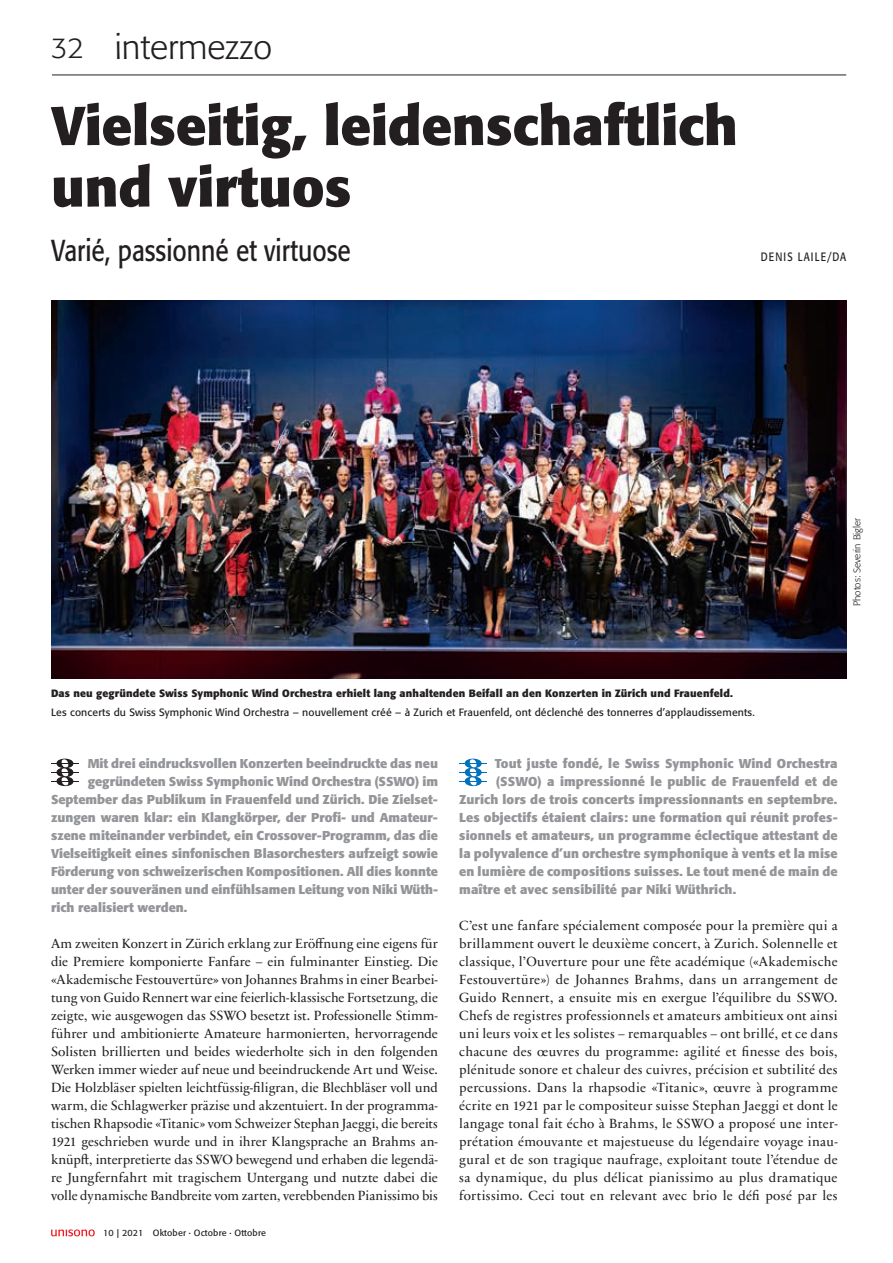
<style>
.page{position:relative;width:893px;height:1263px;background:#fff}
.page>*{position:absolute;margin:0;border:0;box-sizing:border-box;transform-origin:0 0}
.t1{font:700 54px/61.5px "Formata Pro";color:#231f20}
.t2{font:300 34.5px "Formata Pro";color:#231f20}
.t3{font:30px "Formata Pro";color:#231f20;scale:.82 1}
.t4{font:13.5px/18px "Sabon Next LT Pro";letter-spacing:.01em;color:#231f20;text-align:justify}
.t5{font:700 12.75px "Formata Pro";color:#939598}
.t6{font:12px "Formata Pro";letter-spacing:.125em;color:#231f20;scale:.82 1}
.t7{font:10.5px "Formata Pro";letter-spacing:.015em;color:#231f20}
.t8{font:700 10.5px "Formata Pro";letter-spacing:.015em;color:#231f20}
.t9{font:300 9.75px "Formata Pro";color:#231f20}
.t10{font:9px "Formata Pro";letter-spacing:.015em;color:#231f20}
.s1{font-size:28.5px}
</style>
<div class="page">
<hr style="left:52px;top:75px;width:794px;height:1px;background:#231f20">
<svg style="left:51px;top:1229px;width:44px;height:7px"></svg>
<svg style="left:459px;top:759px;width:28px;height:27px"></svg>
<svg style="left:51px;top:759px;width:28px;height:27px"></svg>
<img style="left:51px;top:300px;width:795px;height:378px">
<h2 class="t2" style="left:51px;top:26px;width:223px"><span class="s1">32</span> intermezzo</h2>
<h1 class="t1" style="left:51px;top:95px;width:688px">Vielseitig, leidenschaftlich und virtuos</h1>
<h3 class="t3" style="left:51px;top:231px;width:367px">Varié, passionné et virtuose</h3>
<p class="t6" style="left:761px;top:249px;width:106px">DENIS LAILE/DA</p>
<p class="t9" style="left:851px;top:606px;width:90px;rotate:-90deg">Photos: Severin Bigler</p>
<p class="t8" style="left:51px;top:686px;width:683px">Das neu gegründete Swiss Symphonic Wind Orchestra erhielt lang anhaltenden Beifall an den Konzerten in Zürich und Frauenfeld.</p>
<p class="t7" style="left:51px;top:705px;width:705px">Les concerts du Swiss Symphonic Wind Orchestra – nouvellement créé – à Zurich et Frauenfeld, ont déclenché des tonnerres d’applaudissements.</p>
<p class="t5" style="left:88px;top:755px;width:352px">Mit drei eindrucksvollen Konzerten beeindruckte das neu</p>
<p class="t5" style="left:88px;top:773px;width:352px">gegründeten Swiss Symphonic Wind Orchestra (SSWO) im</p>
<p class="t5" style="left:51px;top:791px;width:388px">September das Publikum in Frauenfeld und Zürich. Die Zielset-</p>
<p class="t5" style="left:51px;top:809px;width:388px">zungen waren klar: ein Klangkörper, der Profi- und Amateur-</p>
<p class="t5" style="left:51px;top:827px;width:388px">szene miteinander verbindet, ein Crossover-Programm, das die</p>
<p class="t5" style="left:51px;top:845px;width:388px">Vielseitigkeit eines sinfonischen Blasorchesters aufzeigt sowie</p>
<p class="t5" style="left:51px;top:863px;width:388px">Förderung von schweizerischen Kompositionen. All dies konnte</p>
<p class="t5" style="left:51px;top:881px;width:389px">unter der souveränen und einfühlsamen Leitung von Niki Wüth-</p>
<p class="t5" style="left:51px;top:899px;width:138px">rich realisiert werden.</p>
<p class="t4" style="left:51px;top:934px;width:388px">Am zweiten Konzert in Zürich erklang zur Eröffnung eine eigens für die Premiere komponierte Fanfare – ein fulminanter Einstieg. Die «Akademische Festouvertüre» von Johannes Brahms in einer Bearbei&shy;tung von Guido Rennert war eine feierlich-klassische Fortsetzung, die zeigte, wie ausgewogen das SSWO besetzt ist. Professionelle Stimm&shy;führer und ambitionierte Amateure harmonierten, hervorragende Solisten brillierten und beides wiederholte sich in den folgenden Werken immer wieder auf neue und beeindruckende Art und Weise.<br>Die Holzbläser spielten leichtfüssig-filigran, die Blechbläser voll und warm, die Schlagwerker präzise und akzentuiert. In der programma&shy;tischen Rhapsodie «Titanic» vom Schweizer Stephan Jaeggi, die bereits 1921 geschrieben wurde und in ihrer Klangsprache an Brahms an&shy;knüpft, interpretierte das SSWO bewegend und erhaben die legendä&shy;re Jungfernfahrt mit tragischem Untergang und nutzte dabei die volle dynamische Bandbreite vom zarten, verebbenden Pianissimo bis</p>
<p class="t10" style="left:103px;top:1227px;width:164px">10 | 2021 Oktober · Octobre · Ottobre</p>
<p class="t5" style="left:495px;top:755px;width:344px">Tout juste fondé, le Swiss Symphonic Wind Orchestra</p>
<p class="t5" style="left:496px;top:773px;width:343px">(SSWO) a impressionné le public de Frauenfeld et de</p>
<p class="t5" style="left:459px;top:791px;width:380px">Zurich lors de trois concerts impressionnants en septembre.</p>
<p class="t5" style="left:459px;top:809px;width:380px">Les objectifs étaient clairs: une formation qui réunit profes-</p>
<p class="t5" style="left:459px;top:827px;width:380px">sionnels et amateurs, un programme éclectique attestant de</p>
<p class="t5" style="left:459px;top:845px;width:380px">la polyvalence d’un orchestre symphonique à vents et la mise</p>
<p class="t5" style="left:459px;top:863px;width:380px">en lumière de compositions suisses. Le tout mené de main de</p>
<p class="t5" style="left:459px;top:881px;width:278px">maître et avec sensibilité par Niki Wüthrich.</p>
<p class="t4" style="left:459px;top:916px;width:380px">C’est une fanfare spécialement composée pour la première qui a brillamment ouvert le deuxième concert, à Zurich. Solennelle et classique, l’Ouverture pour une fête académique («Akademische Festouvertüre») de Johannes Brahms, dans un arrangement de Guido Rennert, a ensuite mis en exergue l’équilibre du SSWO.<br>Chefs de registres professionnels et amateurs ambitieux ont ainsi uni leurs voix et les solistes – remarquables – ont brillé, et ce dans chacune des œuvres du programme: agilité et finesse des bois, plénitude sonore et chaleur des cuivres, précision et subtilité des percussions. Dans la rhapsodie «Titanic», œuvre à programme écrite en 1921 par le compositeur suisse Stephan Jaeggi et dont le langage tonal fait écho à Brahms, le SSWO a proposé une inter&shy;prétation émouvante et majestueuse du légendaire voyage inau&shy;gural et de son tragique naufrage, exploitant toute l’étendue de sa dynamique, du plus délicat pianissimo au plus dramatique fortissimo. Ceci tout en relevant avec brio le défi posé par les</p>
</div>
